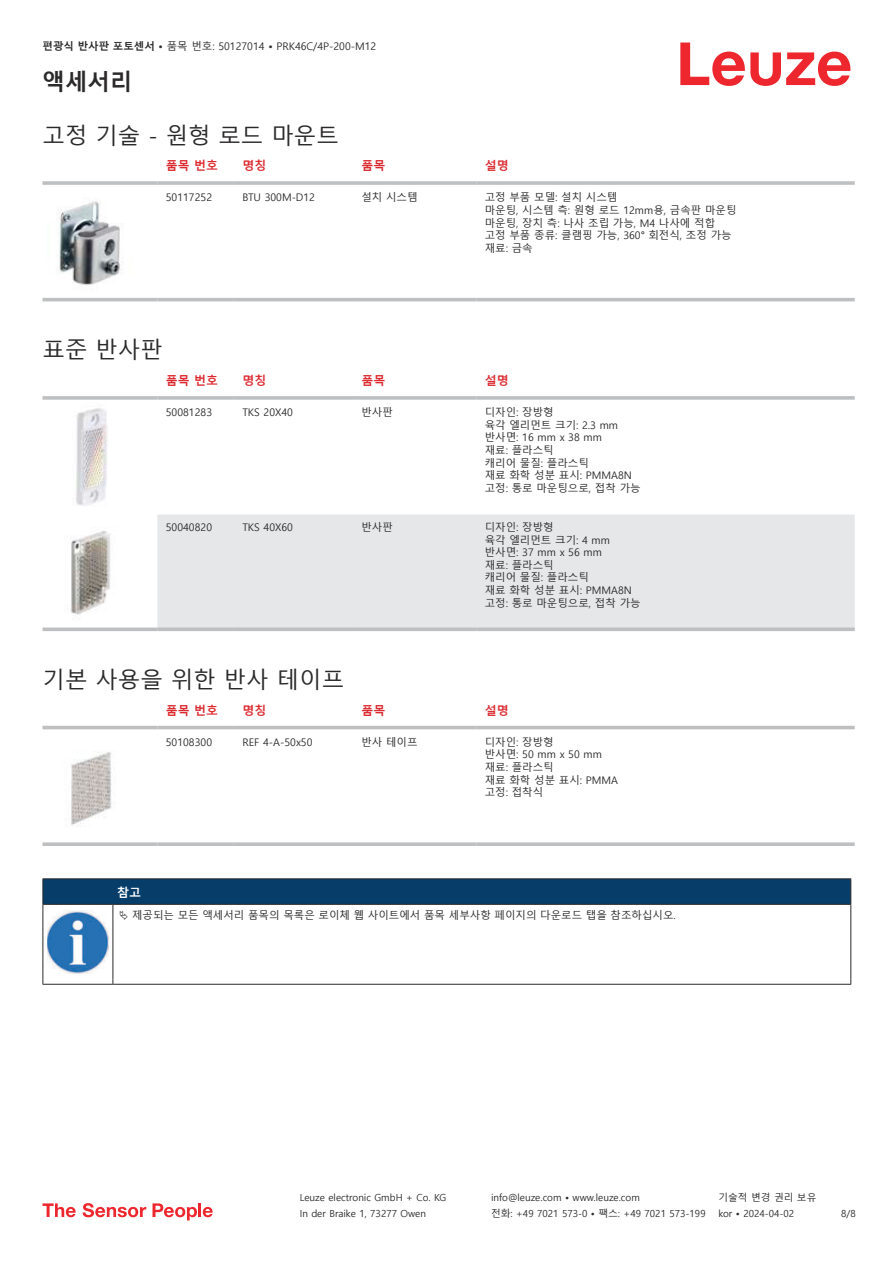
<style>
.page{position:relative;width:893px;height:1263px;background:#fff}
.page>*{position:absolute;margin:0;border:0;box-sizing:border-box;transform-origin:0 0}
.t1{font:22.5px "Malgun Gothic";color:#2b292a}
.t2{font:700 22.5px "Malgun Gothic";color:#2b292a}
.t3{font:700 12px "Malgun Gothic";color:#db2a30}
.t4{font:700 12px "Malgun Gothic";color:#fff}
.t5{font:10.5px/12.6px "Malgun Gothic";color:#2b292a}
.t6{font:9.75px "Malgun Gothic";color:#2b292a}
.s1{font-weight:700}
</style>
<div class="page">
<svg style="left:680px;top:43px;width:170px;height:43px"></svg>
<svg style="left:43px;top:301px;width:812px;height:1px"></svg>
<hr style="left:43px;top:181px;width:114px;height:4px;background:#bdbfc1">
<hr style="left:157px;top:181px;width:77px;height:4px;background:#c8cacb">
<hr style="left:234px;top:181px;width:119px;height:4px;background:#c3c5c6">
<hr style="left:353px;top:181px;width:123px;height:4px;background:#bdbfc1">
<hr style="left:476px;top:181px;width:379px;height:4px;background:#c8cacb">
<hr style="left:43px;top:298px;width:114px;height:3px;background:#bdbfc1">
<hr style="left:157px;top:298px;width:77px;height:3px;background:#bdbfc1">
<hr style="left:234px;top:298px;width:119px;height:3px;background:#bdbfc1">
<hr style="left:353px;top:298px;width:123px;height:3px;background:#bdbfc1">
<hr style="left:476px;top:298px;width:379px;height:3px;background:#bdbfc1">
<img style="left:57px;top:201px;width:65px;height:84px">
<div style="left:157px;top:514px;width:698px;height:113px;background:#e6e7e9"></div>
<svg style="left:43px;top:396px;width:114px;height:4px"></svg>
<svg style="left:157px;top:396px;width:77px;height:4px"></svg>
<svg style="left:234px;top:396px;width:119px;height:4px"></svg>
<svg style="left:353px;top:396px;width:123px;height:4px"></svg>
<svg style="left:476px;top:396px;width:379px;height:4px;background:#c3c5c7"></svg>
<svg style="left:43px;top:627px;width:114px;height:4px"></svg>
<svg style="left:157px;top:627px;width:77px;height:4px"></svg>
<svg style="left:234px;top:627px;width:119px;height:4px"></svg>
<svg style="left:353px;top:627px;width:123px;height:4px"></svg>
<svg style="left:476px;top:627px;width:379px;height:4px;background:#c2c4c6"></svg>
<img style="left:73px;top:408px;width:34px;height:98px">
<img style="left:70px;top:531px;width:40px;height:84px">
<svg style="left:43px;top:725px;width:812px;height:5px;fill:#efeff0"></svg>
<hr style="left:43px;top:726px;width:114px;height:3px;background:#bdbfc1">
<hr style="left:157px;top:726px;width:77px;height:3px;background:#bdbfc1">
<hr style="left:234px;top:726px;width:119px;height:3px;background:#bdbfc1">
<hr style="left:353px;top:726px;width:123px;height:3px;background:#bdbfc1">
<hr style="left:476px;top:726px;width:379px;height:3px;background:#bdbfc1">
<svg style="left:43px;top:842px;width:114px;height:4px"></svg>
<svg style="left:157px;top:842px;width:77px;height:4px"></svg>
<svg style="left:234px;top:842px;width:119px;height:4px"></svg>
<svg style="left:353px;top:842px;width:123px;height:4px"></svg>
<svg style="left:476px;top:842px;width:379px;height:4px;background:#c3c5c7"></svg>
<img style="left:71px;top:752px;width:41px;height:74px">
<svg style="left:44px;top:905px;width:806px;height:79px"></svg>
<hr style="left:43px;top:878px;width:70px;height:1px;background:#2b292a">
<hr style="left:43px;top:904px;width:70px;height:1px;background:#2b292a">
<hr style="left:113px;top:878px;width:738px;height:1px;background:#2b292a">
<svg style="left:43px;top:879px;width:808px;height:25px;background:#063c67"></svg>
<hr style="left:113px;top:904px;width:738px;height:1px;background:#2b292a">
<hr style="left:43px;top:905px;width:1px;height:75px;background:#2b292a">
<hr style="left:113px;top:905px;width:1px;height:75px;background:#2b292a">
<hr style="left:850px;top:905px;width:1px;height:75px;background:#2b292a">
<hr style="left:43px;top:984px;width:70px;height:1px;background:#2b292a">
<hr style="left:113px;top:984px;width:738px;height:1px;background:#2b292a">
<img style="left:47px;top:911px;width:61px;height:62px">
<div style="left:115px;top:905px;width:734px;height:20px;background:#fff"></div>
<svg style="left:43px;top:1203px;width:33px;height:14px"></svg>
<svg style="left:83px;top:1203px;width:63px;height:14px"></svg>
<svg style="left:153px;top:1203px;width:44px;height:17px"></svg>
<hr style="left:198px;top:1203px;width:3px;height:14px;background:#ed272d">
<svg style="left:203px;top:1207px;width:10px;height:10px"></svg>
<p class="t5" style="left:43px;top:40px;width:335px"><span class="s1">편광식 반사판 포토센서 •</span> 품목 번호: 50127014 <span class="s1">•</span> PRK46C/4P-200-M12</p>
<h1 class="t2" style="left:43px;top:69px;width:91px">액세서리</h1>
<h1 class="t1" style="left:43px;top:123px;width:298px">고정 기술 - 원형 로드 마운트</h1>
<p class="t3" style="left:166px;top:159px;width:54px">품목 번호</p>
<p class="t3" style="left:242px;top:159px;width:25px">명칭</p>
<p class="t3" style="left:361px;top:159px;width:25px">품목</p>
<p class="t3" style="left:485px;top:159px;width:25px">설명</p>
<p class="t5" style="left:166px;top:191px;width:48px">50117252</p>
<p class="t5" style="left:242px;top:191px;width:74px">BTU 300M-D12</p>
<p class="t5" style="left:361px;top:191px;width:58px">설치 시스템</p>
<p class="t5" style="left:485px;top:191px;width:253px">고정 부품 모델: 설치 시스템<br>마운팅, 시스템 측: 원형 로드 12mm용, 금속판 마운팅 마운팅, 장치 측: 나사 조립 가능, M4 나사에 적합 고정 부품 종류: 클램핑 가능, 360° 회전식, 조정 가능 재료: 금속</p>
<h1 class="t1" style="left:43px;top:337px;width:122px">표준 반사판</h1>
<p class="t3" style="left:166px;top:374px;width:54px">품목 번호</p>
<p class="t3" style="left:242px;top:374px;width:25px">명칭</p>
<p class="t3" style="left:361px;top:374px;width:25px">품목</p>
<p class="t3" style="left:485px;top:374px;width:25px">설명</p>
<p class="t5" style="left:166px;top:406px;width:48px">50081283</p>
<p class="t5" style="left:242px;top:406px;width:52px">TKS 20X40</p>
<p class="t5" style="left:361px;top:406px;width:33px">반사판</p>
<p class="t5" style="left:485px;top:406px;width:157px">디자인: 장방형<br>육각 엘리먼트 크기: 2.3 mm 반사면: 16 mm x 38 mm<br>재료: 플라스틱<br>캐리어 물질: 플라스틱<br>재료 화학 성분 표시: PMMA8N 고정: 통로 마운팅으로, 접착 가능</p>
<p class="t5" style="left:166px;top:521px;width:48px">50040820</p>
<p class="t5" style="left:242px;top:521px;width:52px">TKS 40X60</p>
<p class="t5" style="left:361px;top:521px;width:33px">반사판</p>
<p class="t5" style="left:485px;top:521px;width:157px">디자인: 장방형<br>육각 엘리먼트 크기: 4 mm 반사면: 37 mm x 56 mm<br>재료: 플라스틱<br>캐리어 물질: 플라스틱<br>재료 화학 성분 표시: PMMA8N 고정: 통로 마운팅으로, 접착 가능</p>
<h1 class="t1" style="left:43px;top:667px;width:303px">기본 사용을 위한 반사 테이프</h1>
<p class="t3" style="left:166px;top:703px;width:54px">품목 번호</p>
<p class="t3" style="left:242px;top:703px;width:25px">명칭</p>
<p class="t3" style="left:361px;top:703px;width:25px">품목</p>
<p class="t3" style="left:485px;top:703px;width:25px">설명</p>
<p class="t5" style="left:166px;top:736px;width:48px">50108300</p>
<p class="t5" style="left:242px;top:736px;width:72px">REF 4-A-50x50</p>
<p class="t5" style="left:361px;top:736px;width:58px">반사 테이프</p>
<p class="t5" style="left:485px;top:736px;width:135px">디자인: 장방형<br>반사면: 50 mm x 50 mm 재료: 플라스틱<br>재료 화학 성분 표시: PMMA 고정: 접착식</p>
<p class="t4" style="left:117px;top:885px;width:25px">참고</p>
<p class="t5" style="left:132px;top:909px;width:545px">제공되는 모든 액세서리 품목의 목록은 로이체 웹 사이트에서 품목 세부사항 페이지의 다운로드 탭을 참조하십시오.</p>
<p class="t6" style="left:300px;top:1192px;width:148px">Leuze electronic GmbH + Co. KG</p>
<p class="t6" style="left:491px;top:1192px;width:150px">info@leuze.com • www.leuze.com</p>
<p class="t6" style="left:718px;top:1192px;width:100px">기술적 변경 권리 보유</p>
<p class="t6" style="left:300px;top:1208px;width:128px">In der Braike 1, 73277 Owen</p>
<p class="t6" style="left:491px;top:1208px;width:216px">전화: +49 7021 573-0 • 팩스: +49 7021 573-199</p>
<p class="t6" style="left:718px;top:1208px;width:77px">kor • 2024-04-02</p>
<p class="t6" style="left:841px;top:1208px;width:16px">8/8</p>
</div>
